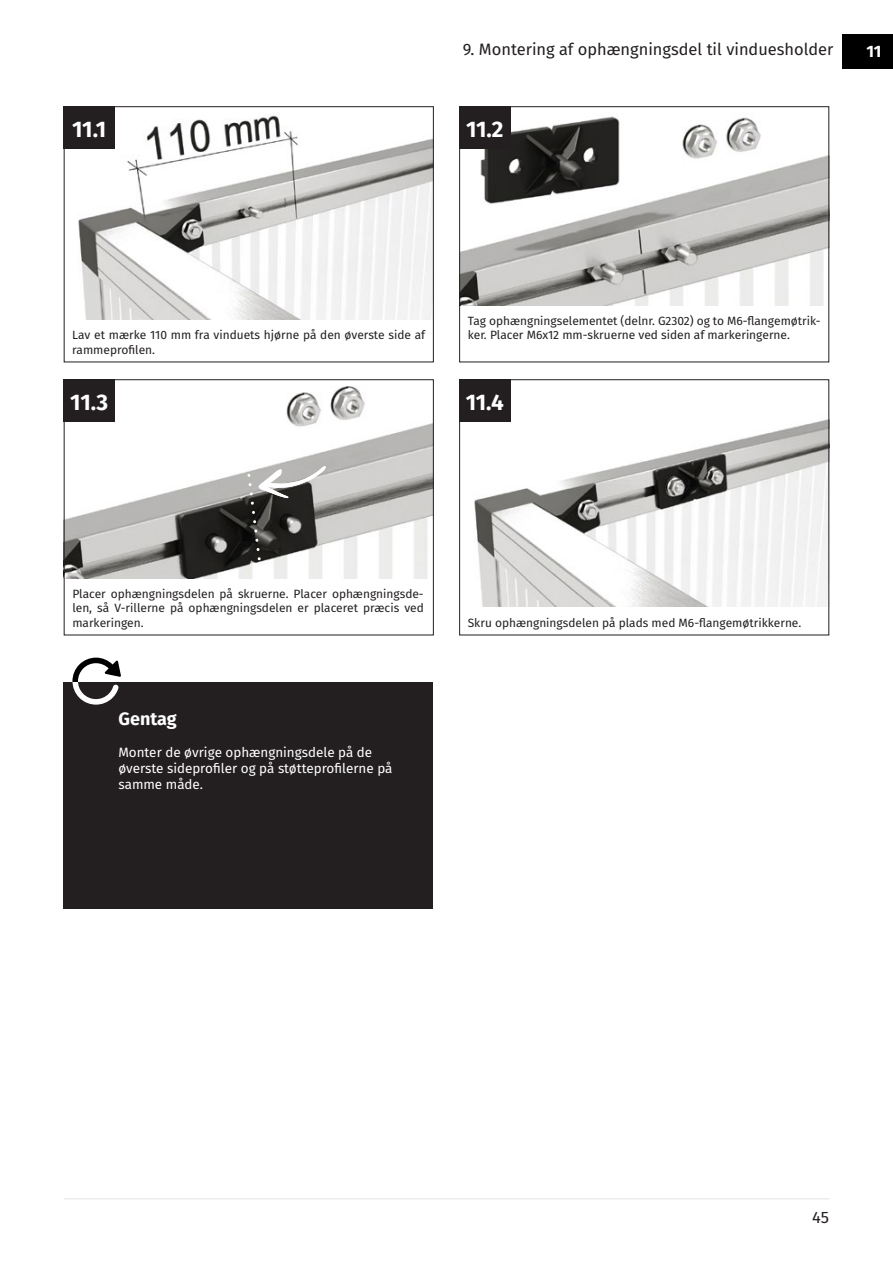
<style>
.page{position:relative;width:893px;height:1263px;background:#fff}
.page>*{position:absolute;margin:0;border:0;box-sizing:border-box;transform-origin:0 0}
.t1{font:700 22.5px "Fira Sans";letter-spacing:-.02em;color:#fff}
.t2{font:700 18px "Fira Sans";color:#fff}
.t3{font:16.5px "Fira Sans";color:#231f20}
.t4{font:700 16.5px "Fira Sans";color:#fff}
.t5{font:13.5px/16.2px "Fira Sans";color:#fff}
.t6{font:12px/14.4px "Fira Sans";color:#231f20}
</style>
<div class="page">
<hr style="left:64px;top:1198px;width:765px;height:1px;background:#e3e3e3">
<img style="left:78px;top:115px;width:354px;height:204px">
<img style="left:461px;top:108px;width:366px;height:197px">
<img style="left:66px;top:386px;width:366px;height:192px">
<img style="left:474px;top:381px;width:353px;height:226px">
<svg style="left:244px;top:455px;width:82px;height:113px"></svg>
<div style="left:842px;top:34px;width:51px;height:34px;background:#000"></div>
<div style="left:63px;top:682px;width:370px;height:227px;background:#231f20"></div>
<svg style="left:72px;top:658px;width:49px;height:47px"></svg>
<div style="left:459px;top:106px;width:370px;height:256px;border:1px solid #231f20"></div>
<div style="left:459px;top:106px;width:51px;height:43px;background:#231f20"></div>
<div style="left:459px;top:379px;width:370px;height:256px;border:1px solid #231f20"></div>
<div style="left:459px;top:379px;width:51px;height:43px;background:#231f20"></div>
<div style="left:64px;top:379px;width:370px;height:256px;border:1px solid #231f20"></div>
<div style="left:64px;top:379px;width:51px;height:43px;background:#231f20"></div>
<div style="left:64px;top:106px;width:370px;height:256px;border:1px solid #231f20"></div>
<div style="left:64px;top:106px;width:51px;height:43px;background:#231f20"></div>
<p class="t1" style="left:72px;top:110px;width:36px">11.1</p>
<p class="t3" style="left:463px;top:37px;width:372px">9. Montering af ophængningsdel til vinduesholder</p>
<p class="t4" style="left:866px;top:37px;width:17px">11</p>
<p class="t1" style="left:466px;top:110px;width:39px">11.2</p>
<p class="t6" style="left:72px;top:327px;width:354px">Lav et mærke 110 mm fra vinduets hjørne på den øverste side af rammeprofilen.</p>
<p class="t6" style="left:468px;top:313px;width:354px">Tag ophængningselementet (delnr. G2302) og to M6-flangemøtrik&shy;ker. Placer M6x12 mm-skruerne ved siden af markeringerne.</p>
<p class="t1" style="left:70px;top:383px;width:39px">11.3</p>
<p class="t1" style="left:466px;top:383px;width:40px">11.4</p>
<p class="t6" style="left:72px;top:586px;width:353px;text-align:justify">Placer ophængningsdelen på skruerne. Placer ophængningsde&shy;len, så V-rillerne på ophængningsdelen er placeret præcis ved markeringen.</p>
<p class="t2" style="left:118px;top:703px;width:60px">Gentag</p>
<p class="t5" style="left:118px;top:744px;width:275px">Monter de øvrige ophængningsdele på de øverste sideprofiler og på støtteprofilerne på samme måde.</p>
<p class="t6" style="left:468px;top:615px;width:334px">Skru ophængningsdelen på plads med M6-flangemøtrikkerne.</p>
<h3 class="t3" style="left:812px;top:1205px;width:18px">45</h3>
</div>
